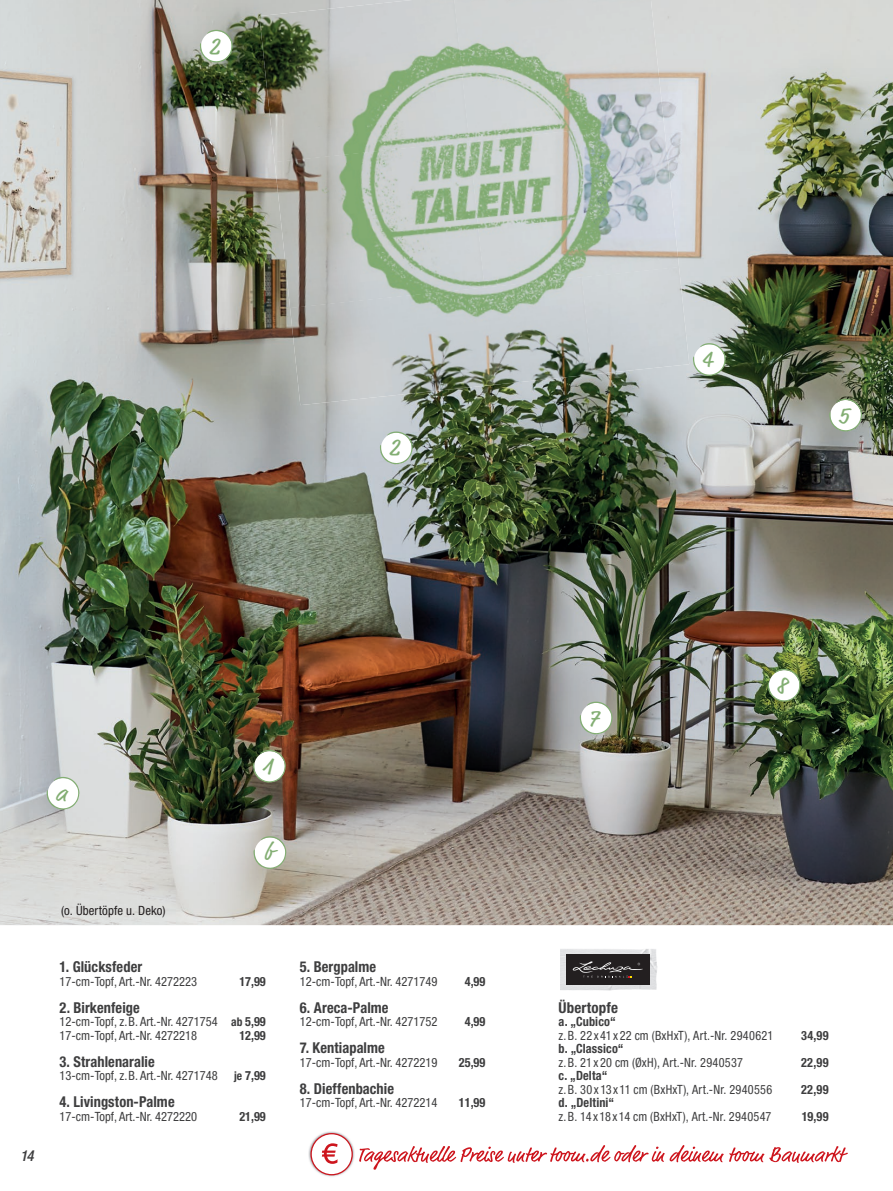
<style>
.page{position:relative;width:893px;height:1191px;background:#fff}
.page>*{position:absolute;margin:0;border:0;box-sizing:border-box;transform-origin:0 0}
.t1{font:24px "Market Pro";color:#83ae73}
.t2{font:700 condensed 15px "Helvetica Neue LT Pro";letter-spacing:.005em;color:#3e3e3f;scale:.96 1}
.t3{font:700 condensed 15px "Helvetica Neue LT Pro";letter-spacing:.005em;color:#3e3e3f}
.t4{font:italic 500 condensed 15px "Helvetica Neue LT Pro";color:#3e3e3f}
.t5{font:condensed 12.75px/13.5px "Helvetica Neue LT Pro";color:#3e3e3f}
.t6{font:condensed 12.75px "Helvetica Neue LT Pro";letter-spacing:.02em;color:#3e3e3f;scale:.96 1}
.t7{font:700 condensed 12.75px "Helvetica Neue LT Pro";letter-spacing:.01em;color:#3e3e3f;scale:.96 1}
.t8{font:condensed 12.75px "Helvetica Neue LT Pro";letter-spacing:.01em;color:#231f20}
.s1{font-weight:700;font-size:12px}
.s2{font-weight:700}
.s3{font-size:12px}
</style>
<div class="page">
<img style="left:0;top:0;width:893px;height:925px">
<svg style="left:47px;top:777px;width:32px;height:32px"></svg>
<svg style="left:253px;top:836px;width:33px;height:33px"></svg>
<svg style="left:253px;top:750px;width:33px;height:32px"></svg>
<svg style="left:580px;top:701px;width:33px;height:33px"></svg>
<svg style="left:768px;top:669px;width:32px;height:32px"></svg>
<svg style="left:380px;top:431px;width:33px;height:33px"></svg>
<svg style="left:200px;top:30px;width:33px;height:33px"></svg>
<svg style="left:693px;top:343px;width:33px;height:33px"></svg>
<svg style="left:829px;top:399px;width:33px;height:32px"></svg>
<img style="left:560px;top:949px;width:98px;height:42px">
<div style="left:566px;top:954px;width:84px;height:31px;background:#231f20"></div>
<svg style="left:573px;top:961px;width:70px;height:16px"></svg>
<img style="left:259px;top:0;width:195px;height:162px">
<img style="left:454px;top:0;width:210px;height:141px">
<img style="left:275px;top:141px;width:194px;height:167px">
<img style="left:469px;top:121px;width:210px;height:156px">
<img style="left:290px;top:277px;width:302px;height:128px">
<img style="left:582px;top:267px;width:107px;height:107px">
<svg style="left:359px;top:1145px;width:489px;height:24px"></svg>
<img style="left:309px;top:1131px;width:46px;height:46px">
<svg style="left:310px;top:1133px;width:43px;height:42px"></svg>
<h1 class="t1" style="left:209px;top:30px;width:12px">2</h1>
<h1 class="t1" style="left:389px;top:431px;width:12px">2</h1>
<h1 class="t1" style="left:702px;top:343px;width:12px">4</h1>
<h1 class="t1" style="left:838px;top:399px;width:12px">5</h1>
<p class="t4" style="left:20px;top:1147px;width:15px">14</p>
<h1 class="t1" style="left:56px;top:777px;width:13px">a</h1>
<p class="t8" style="left:61px;top:902px;width:106px">(o. Übertöpfe u. Deko)</p>
<h1 class="t1" style="left:262px;top:750px;width:12px">1</h1>
<h1 class="t1" style="left:263px;top:836px;width:11px">b</h1>
<p class="t2" style="left:60px;top:958px;width:88px">1. Glücksfeder</p>
<p class="t5" style="left:60px;top:974px;width:139px">17-cm-Topf, Art.-Nr. 4272223</p>
<p class="t7" style="left:239px;top:973px;width:29px">17,99</p>
<p class="t2" style="left:60px;top:998px;width:85px">2. Birkenfeige</p>
<p class="t5" style="left:60px;top:1015px;width:208px">12-cm-Topf, z. B. Art.-Nr. 4271754 <span class="s1">ab</span> <span class="s2">5,99<br></span>17-cm-Topf, Art.-Nr. 4272218</p>
<p class="t7" style="left:239px;top:1027px;width:29px">12,99</p>
<p class="t2" style="left:60px;top:1052px;width:101px">3. Strahlenaralie</p>
<p class="t5" style="left:60px;top:1069px;width:160px">13-cm-Topf, z. B. Art.-Nr. 4271748</p>
<p class="t7" style="left:234px;top:1068px;width:34px"><span class="s3">je</span> 7,99</p>
<p class="t2" style="left:60px;top:1093px;width:121px">4. Livingston-Palme</p>
<p class="t5" style="left:60px;top:1109px;width:139px">17-cm-Topf, Art.-Nr. 4272220</p>
<p class="t7" style="left:239px;top:1108px;width:29px">21,99</p>
<p class="t2" style="left:300px;top:958px;width:81px">5. Bergpalme</p>
<p class="t5" style="left:300px;top:974px;width:139px">12-cm-Topf, Art.-Nr. 4271749</p>
<p class="t7" style="left:465px;top:973px;width:23px">4,99</p>
<p class="t2" style="left:300px;top:998px;width:94px">6. Areca-Palme</p>
<p class="t5" style="left:300px;top:1015px;width:139px">12-cm-Topf, Art.-Nr. 4271752</p>
<p class="t7" style="left:465px;top:1014px;width:23px">4,99</p>
<p class="t2" style="left:300px;top:1039px;width:90px">7. Kentiapalme</p>
<p class="t5" style="left:300px;top:1055px;width:139px">17-cm-Topf, Art.-Nr. 4272219</p>
<p class="t7" style="left:459px;top:1054px;width:29px">25,99</p>
<p class="t2" style="left:300px;top:1079px;width:100px">8. Dieffenbachie</p>
<p class="t5" style="left:300px;top:1096px;width:139px">17-cm-Topf, Art.-Nr. 4272214</p>
<p class="t7" style="left:459px;top:1095px;width:29px">11,99</p>
<h1 class="t1" style="left:589px;top:701px;width:12px">7</h1>
<h1 class="t1" style="left:777px;top:669px;width:12px">8</h1>
<p class="t3" style="left:559px;top:998px;width:61px">Übertopfe</p>
<p class="t7" style="left:559px;top:1014px;width:61px">a. „Cubico“</p>
<p class="t6" style="left:559px;top:1027px;width:225px">z. B. 22 x 41 x 22 cm (BxHxT), Art.-Nr. 2940621</p>
<p class="t7" style="left:801px;top:1027px;width:30px">34,99</p>
<p class="t7" style="left:559px;top:1041px;width:69px">b. „Classico“</p>
<p class="t6" style="left:559px;top:1054px;width:193px">z. B. 21 x 20 cm (ØxH), Art.-Nr. 2940537</p>
<p class="t7" style="left:801px;top:1054px;width:30px">22,99</p>
<p class="t7" style="left:559px;top:1068px;width:52px">c. „Delta“</p>
<p class="t6" style="left:559px;top:1081px;width:224px">z. B. 30 x 13 x 11 cm (BxHxT), Art.-Nr. 2940556</p>
<p class="t7" style="left:801px;top:1081px;width:30px">22,99</p>
<p class="t7" style="left:559px;top:1095px;width:59px">d. „Deltini“</p>
<p class="t6" style="left:559px;top:1108px;width:223px">z. B. 14 x 18 x 14 cm (BxHxT), Art.-Nr. 2940547</p>
<p class="t7" style="left:802px;top:1108px;width:29px">19,99</p>
</div>
